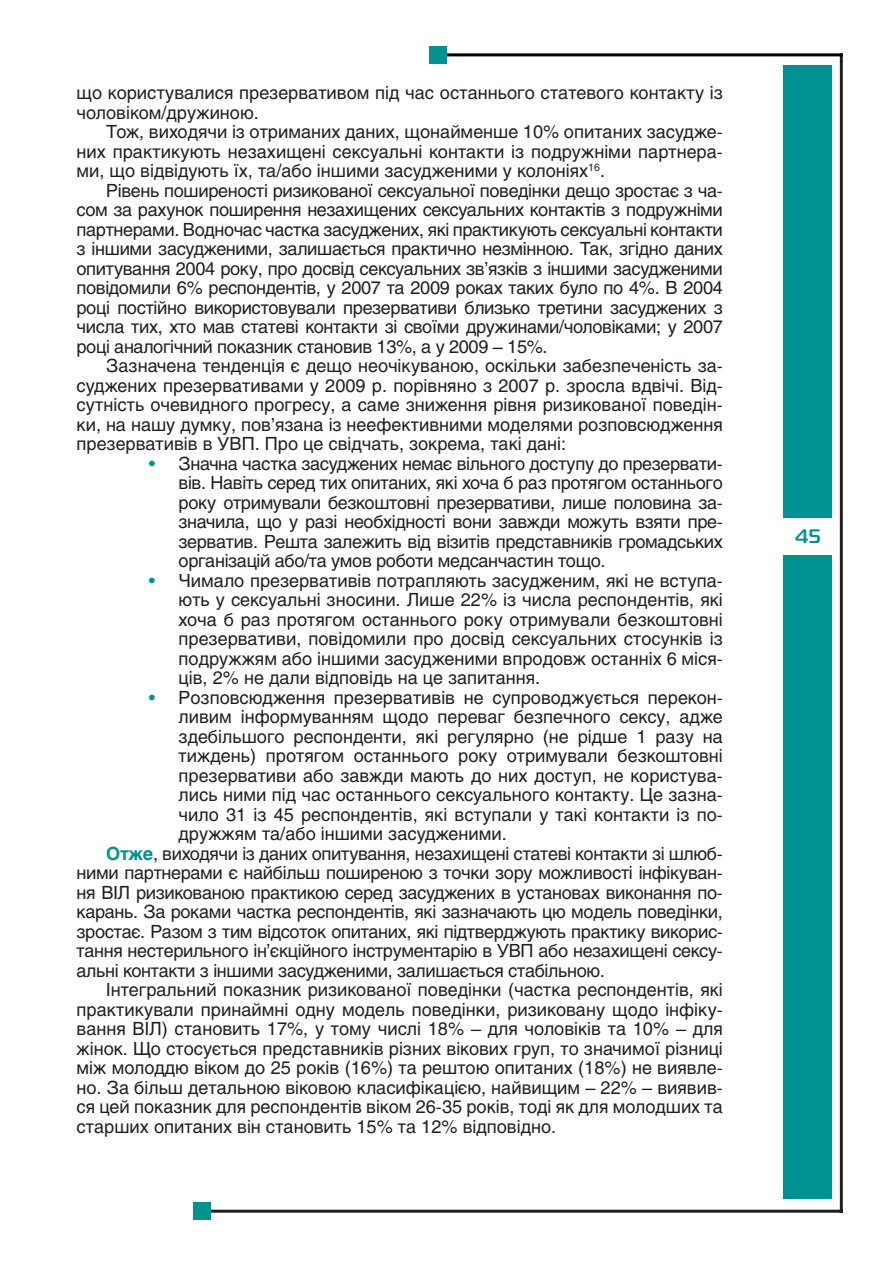
<style>
.page{position:relative;width:893px;height:1263px;background:#fff}
.page>*{position:absolute;margin:0;border:0;box-sizing:border-box;transform-origin:0 0}
.t1{font:700 19.5px "Magistral C";color:#009290}
.t2{font:18px/19.5px "Helios";color:#231f20;text-align:justify}
.t3{font:18px "Helios";letter-spacing:-.02em;color:#231f20}
.s1{color:#009290}
.s2{font-weight:700;color:#009290}
</style>
<div class="page">
<div style="left:783px;top:65px;width:49px;height:453px;background:#009290"></div>
<hr style="left:205px;top:1210px;width:638px;height:3px;background:#231f20">
<hr style="left:840px;top:53px;width:3px;height:1160px;background:#231f20">
<hr style="left:443px;top:53px;width:400px;height:3px;background:#000">
<div style="left:783px;top:555px;width:49px;height:643px;background:#009290"></div>
<div style="left:429px;top:47px;width:17px;height:17px;background:#009290"></div>
<div style="left:193px;top:1202px;width:17px;height:17px;background:#009290"></div>
<p class="t2" style="left:77px;top:84px;width:648px">що користувалися презервативом під час останнього статевого контакту із чоловіком/дружиною.</p>
<p class="t2" style="left:77px;top:123px;width:648px;text-indent:30px">Тож, виходячи із отриманих даних, щонайменше 10% опитаних засудже&shy;них практикують незахищені сексуальні контакти із подружніми партнера&shy;ми, що відвідують їх, та/або іншими засудженими у колоніях<sup>16</sup>.</p>
<p class="t2" style="left:77px;top:182px;width:648px;text-indent:30px">Рівень поширеності ризикованої сексуальної поведінки дещо зростає з ча&shy;сом за рахунок поширення незахищених сексуальних контактів з подружніми партнерами. Водночас частка засуджених, які практикують сексуальні контакти з іншими засудженими, залишається практично незмінною. Так, згідно даних опитування 2004 року, про досвід сексуальних зв’язків з іншими засудженими повідомили 6% респондентів, у 2007 та 2009 роках таких було по 4%. В 2004 році постійно використовували презервативи близько третини засуджених з числа тих, хто мав статеві контакти зі своїми дружинами/чоловіками; у 2007 році аналогічний показник становив 13%, а у 2009 – 15%.</p>
<p class="t2" style="left:77px;top:357px;width:648px;text-indent:30px">Зазначена тенденція є дещо неочікуваною, оскільки забезпеченість за&shy;суджених презервативами у 2009 р. порівняно з 2007 р. зросла вдвічі. Від&shy;сутність очевидного прогресу, а саме зниження рівня ризикованої поведін&shy;ки, на нашу думку, пов’язана із неефективними моделями розповсюдження презервативів в УВП. Про це свідчать, зокрема, такі дані:</p>
<p class="t2" style="left:179px;top:455px;width:546px;text-indent:-30px"><span class="s1">•</span> Значна частка засуджених немає вільного доступу до презервати&shy;вів. Навіть серед тих опитаних, які хоча б раз протягом останнього року отримували безкоштовні презервативи, лише половина за&shy;значила, що у разі необхідності вони завжди можуть взяти пре&shy;зерватив. Решта залежить від візитів представників громадських організацій або/та умов роботи медсанчастин тощо.</p>
<p class="t2" style="left:179px;top:572px;width:546px;text-indent:-30px"><span class="s1">•</span> Чимало презервативів потрапляють засудженим, які не вступа&shy;ють у сексуальні зносини. Лише 22% із числа респондентів, які хоча б раз протягом останнього року отримували безкоштовні презервативи, повідомили про досвід сексуальних стосунків із подружжям або іншими засудженими впродовж останніх 6 міся&shy;ців, 2% не дали відповідь на це запитання.</p>
<p class="t2" style="left:149px;top:689px;width:576px"><span class="s1">•</span> Розповсюдження презервативів не супроводжується перекон-</p>
<p class="t2" style="left:179px;top:708px;width:546px">ливим інформуванням щодо переваг безпечного сексу, адже</p>
<p class="t2" style="left:179px;top:728px;width:546px">здебільшого респонденти, які регулярно (не рідше 1 разу на</p>
<p class="t2" style="left:179px;top:747px;width:546px">тиждень) протягом останнього року отримували безкоштовні</p>
<p class="t2" style="left:179px;top:767px;width:546px">презервативи або завжди мають до них доступ, не користува-</p>
<p class="t2" style="left:179px;top:786px;width:546px">лись ними під час останнього сексуального контакту. Це зазна-</p>
<p class="t2" style="left:179px;top:806px;width:546px">чило 31 із 45 респондентів, які вступали у такі контакти із по-</p>
<p class="t2" style="left:179px;top:825px;width:330px">дружжям та/або іншими засудженими.</p>
<p class="t3" style="left:106px;top:846px;width:618px"><span class="s2">Отже</span>, виходячи із даних опитування, незахищені статеві контакти зі шлюб-</p>
<p class="t3" style="left:77px;top:866px;width:648px">ними партнерами є найбільш поширеною з точки зору можливості інфікуван-</p>
<p class="t3" style="left:77px;top:885px;width:648px">ня ВІЛ ризикованою практикою серед засуджених в установах виконання по-</p>
<p class="t3" style="left:77px;top:905px;width:648px">карань. За роками частка респондентів, які зазначають цю модель поведінки,</p>
<p class="t3" style="left:77px;top:924px;width:648px">зростає. Разом з тим відсоток опитаних, які підтверджують практику викорис-</p>
<p class="t3" style="left:77px;top:944px;width:648px">тання нестерильного ін’єкційного інструментарію в УВП або незахищені сексу-</p>
<p class="t3" style="left:77px;top:963px;width:530px">альні контакти з іншими засудженими, залишається стабільною.</p>
<p class="t2" style="left:106px;top:981px;width:618px">Інтегральний показник ризикованої поведінки (частка респондентів, які</p>
<p class="t2" style="left:77px;top:1001px;width:648px">практикували принаймні одну модель поведінки, ризиковану щодо інфіку-</p>
<p class="t2" style="left:77px;top:1020px;width:648px">вання ВІЛ) становить 17%, у тому числі 18% – для чоловіків та 10% – для</p>
<p class="t2" style="left:77px;top:1040px;width:648px">жінок. Що стосується представників різних вікових груп, то значимої різниці</p>
<p class="t2" style="left:77px;top:1059px;width:648px">між молоддю віком до 25 років (16%) та рештою опитаних (18%) не виявле-</p>
<p class="t2" style="left:77px;top:1079px;width:648px">но. За більш детальною віковою класифікацією, найвищим – 22% – виявив-</p>
<p class="t2" style="left:77px;top:1098px;width:648px">ся цей показник для респондентів віком 26-35 років, тоді як для молодших та</p>
<p class="t2" style="left:77px;top:1118px;width:481px">старших опитаних він становить 15% та 12% відповідно.</p>
<p class="t1" style="left:795px;top:529px;width:27px">45</p>
</div>
